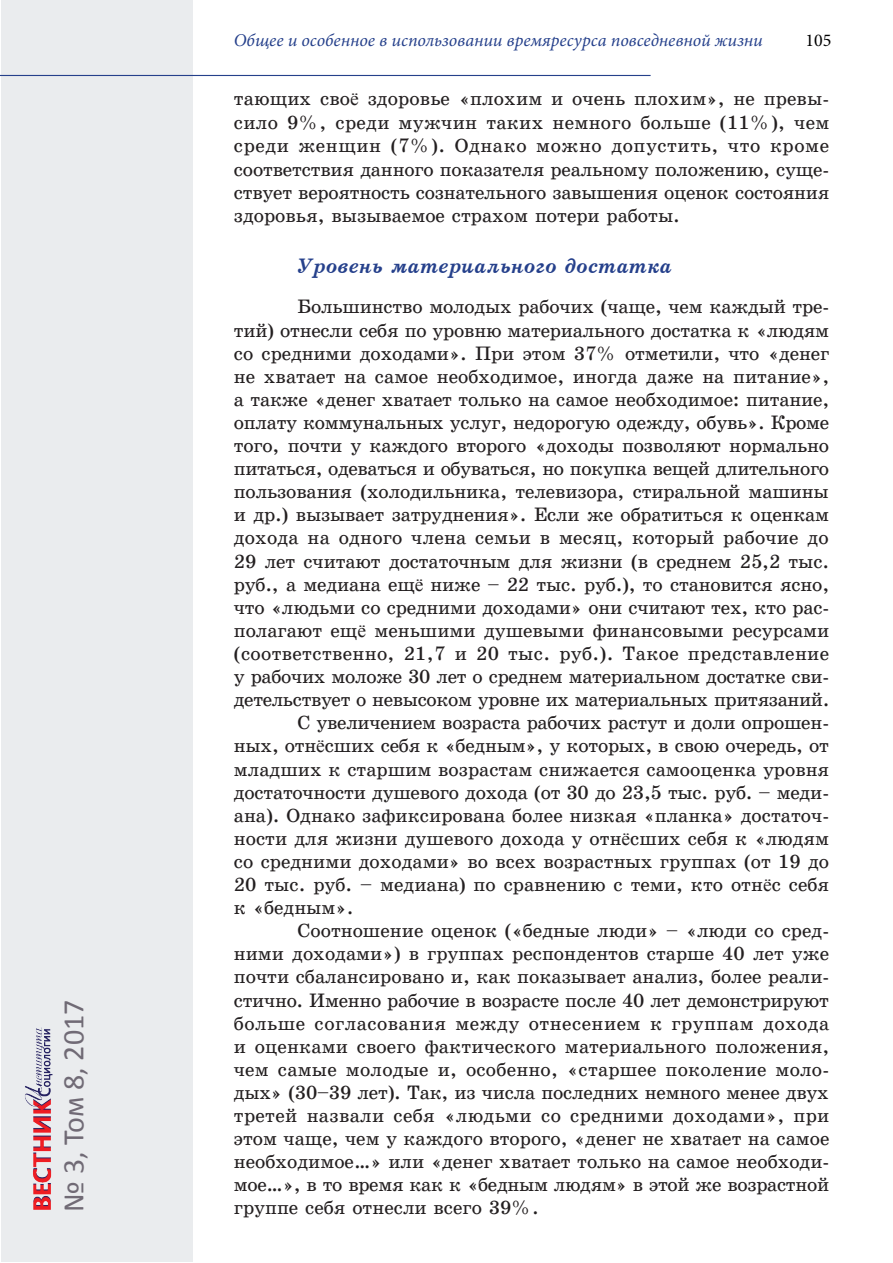
<style>
.page{position:relative;width:893px;height:1263px;background:#fff}
.page>*{position:absolute;margin:0;border:0;box-sizing:border-box;transform-origin:0 0}
.t1{font:30px "Calibri";color:#706a75}
.Подзаголовок{font:italic 21px "School Book C Bold";color:#25408b}
.Текст{font:19.5px/23.1px "School Book C";color:#231f20;text-align:justify}
.t2{font:italic 18px "Minion Pro";color:#25408b}
.t3{font:18px "Minion Pro";color:#000}
.s1{font-family:"Times New Roman"}
</style>
<div class="page">
<div style="left:1px;top:1px;width:192px;height:1261px;background:#eaecee"></div>
<hr style="left:0;top:75px;width:651px;height:1px;background:#25408b">
<img style="left:25px;top:1027px;width:28px;height:183px">
<h1 class="t1" style="left:55px;top:1212px;width:214px;rotate:-90deg">№ 3, Том 8, 2017</h1>
<p class="t2" style="left:234px;top:28px;width:530px">Общее и особенное в использовании времяресурса повседневной жизни</p>
<p class="t3" style="left:805px;top:29px;width:27px">105</p>
<p class="Текст" style="left:234px;top:87px;width:597px">тающих сво<span class="s1">ё</span> здоровье «плохим и очень плохим», не превы&shy;сило 9%, среди мужчин таких немного больше (11%), чем среди женщин (7%). Однако можно допустить, что кроме соответствия данного показателя реальному положению, суще&shy;ствует вероятность сознательного завышения оценок состояния здоровья, вызываемое страхом потери работы.</p>
<p class="Подзаголовок" style="left:298px;top:255px;width:376px">Уровень материального достатка</p>
<p class="Текст" style="left:234px;top:296px;width:597px;text-indent:64px">Большинство молодых рабочих (чаще, чем каждый тре&shy;тий) отнесли себя по уровню материального достатка к «людям со средними доходами». При этом 37% отметили, что «денег не хватает на самое необходимое, иногда даже на питание», а также «денег хватает только на самое необходимое: питание, оплату коммунальных услуг, недорогую одежду, обувь». Кроме того, почти у каждого второго «доходы позволяют нормально питаться, одеваться и обуваться, но покупка вещей длительного пользования (холодильника, телевизора, стиральной машины и др.) вызывает затруднения». Если же обратиться к оценкам дохода на одного члена семьи в месяц, который рабочие до 29 лет считают достаточным для жизни (в среднем 25,2 тыс. руб., а медиана ещ<span class="s1">ё</span> ниже – 22 тыс. руб.), то становится ясно, что «людьми со средними доходами» они считают тех, кто рас&shy;полагают ещ<span class="s1">ё</span> меньшими душевыми финансовыми ресурсами (соответственно, 21,7 и 20 тыс. руб.). Такое представление у рабочих моложе 30 лет о среднем материальном достатке сви&shy;детельствует о невысоком уровне их материальных притязаний.</p>
<p class="Текст" style="left:234px;top:711px;width:597px;text-indent:64px">С увеличением возраста рабочих растут и доли опрошен&shy;ных, отн<span class="s1">ё</span>сших себя к «бедным», у которых, в свою очередь, от младших к старшим возрастам снижается самооценка уровня достаточности душевого дохода (от 30 до 23,5 тыс. руб. – меди&shy;ана). Однако зафиксирована более низкая «планка» достаточ&shy;ности для жизни душевого дохода у отн<span class="s1">ё</span>сших себя к «людям со средними доходами» во всех возрастных группах (от 19 до 20 тыс. руб. – медиана) по сравнению с теми, кто отн<span class="s1">ё</span>с себя к «бедным».</p>
<p class="Текст" style="left:234px;top:919px;width:597px;text-indent:64px">Соотношение оценок («бедные люди» – «люди со сред&shy;ними доходами») в группах респондентов старше 40 лет уже почти сбалансировано и, как показывает анализ, более реали&shy;стично. Именно рабочие в возрасте после 40 лет демонстрируют больше согласования между отнесением к группам дохода и оценками своего фактического материального положения, чем самые молодые и, особенно, «старшее поколение моло&shy;дых» (30–39 лет). Так, из числа последних немного менее двух третей назвали себя «людьми со средними доходами», при этом чаще, чем у каждого второго, «денег не хватает на самое необходимое…» или «денег хватает только на самое необходи&shy;мое…», в то время как к «бедным людям» в этой же возрастной группе себя отнесли всего 39%.</p>
</div>
